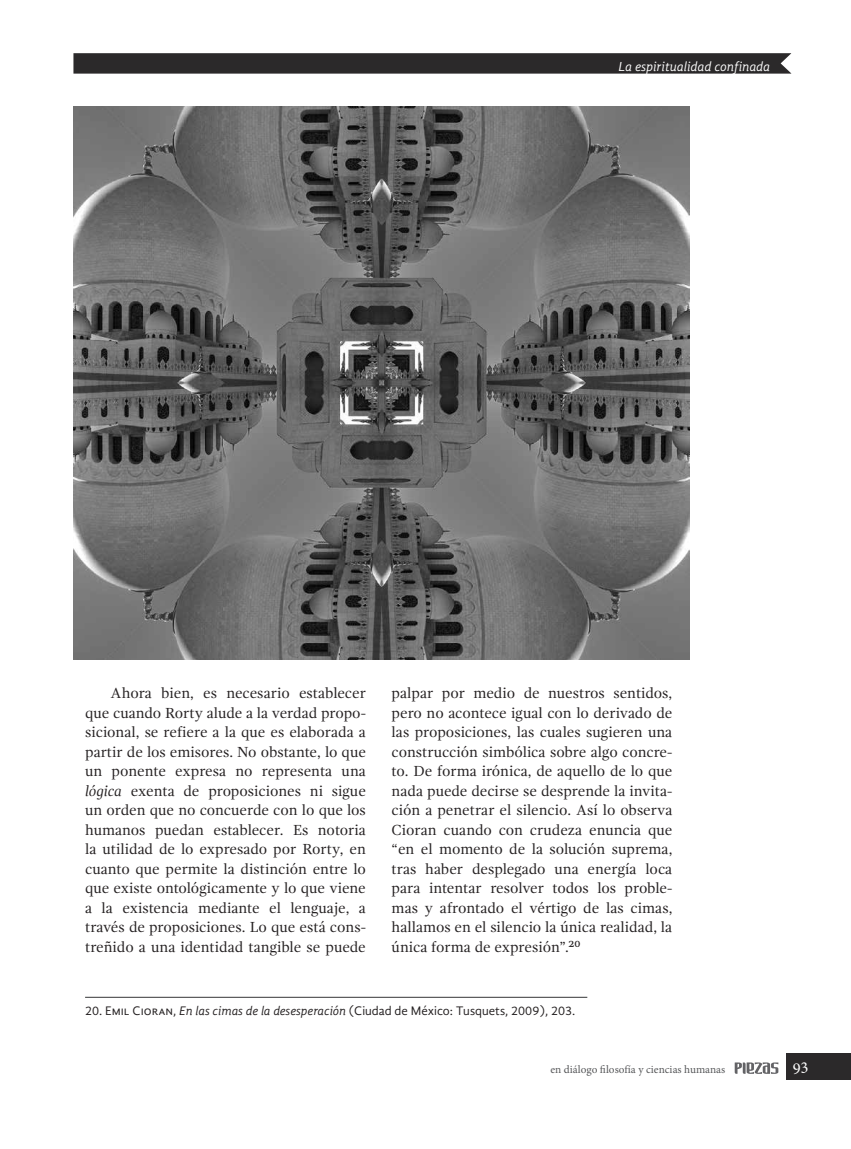
<style>
.page{position:relative;width:851px;height:1149px;background:#fff}
.page>*{position:absolute;margin:0;border:0;box-sizing:border-box;transform-origin:0 0}
.t1{font:15px/19.5px "Gandhi Serif";color:#231f20;text-align:justify}
.t2{font:italic 13.5px "Gandhi Sans";letter-spacing:-.005em;color:#fff}
.t3{font:12.75px "Gandhi Sans";color:#231f20}
.t4{font:11.25px "Minion Pro";color:#57585a}
.s1{font-style:italic}
</style>
<div class="page">
<div style="left:786px;top:1052px;width:64px;height:26px;background:#2b292a"></div>
<div style="left:73px;top:53px;width:718px;height:21px;background:#2b292a"></div>
<svg style="left:734px;top:1062px;width:44px;height:11px"></svg>
<svg style="left:780px;top:53px;width:12px;height:21px"></svg>
<img style="left:73px;top:106px;width:616px;height:553px">
<hr style="left:85px;top:996px;width:502px;height:1px;background:#4b4c4d">
<p class="t2" style="left:618px;top:58px;width:153px">La espiritualidad confinada</p>
<p class="t1" style="left:85px;top:683px;width:282px;text-indent:26px">Ahora bien, es necesario establecer que cuando Rorty alude a la verdad propo&shy;sicional, se refiere a la que es elaborada a partir de los emisores. No obstante, lo que un ponente expresa no representa una <span class="s1">lógica</span> exenta de proposiciones ni sigue un orden que no concuerde con lo que los humanos puedan establecer. Es notoria la utilidad de lo expresado por Rorty, en cuanto que permite la distinción entre lo que existe ontológicamente y lo que viene a la existencia mediante el lenguaje, a través de proposiciones. Lo que está cons&shy;treñido a una identidad tangible se puede</p>
<p class="t1" style="left:391px;top:683px;width:282px">palpar por medio de nuestros sentidos, pero no acontece igual con lo derivado de las proposiciones, las cuales sugieren una construcción simbólica sobre algo concre&shy;to. De forma irónica, de aquello de lo que nada puede decirse se desprende la invita&shy;ción a penetrar el silencio. Así lo observa Cioran cuando con crudeza enuncia que “en el momento de la solución suprema, tras haber desplegado una energía loca para intentar resolver todos los proble&shy;mas y afrontado el vértigo de las cimas, hallamos en el silencio la única realidad, la única forma de expresión”.20</p>
<p class="t3" style="left:85px;top:1003px;width:491px">20. Emil Cioran, <span class="s1">En las cimas de la desesperación</span> (Ciudad de México: Tusquets, 2009), 203.</p>
<p class="t4" style="left:550px;top:1061px;width:176px">en diálogo filosofía y ciencias humanas</p>
</div>
